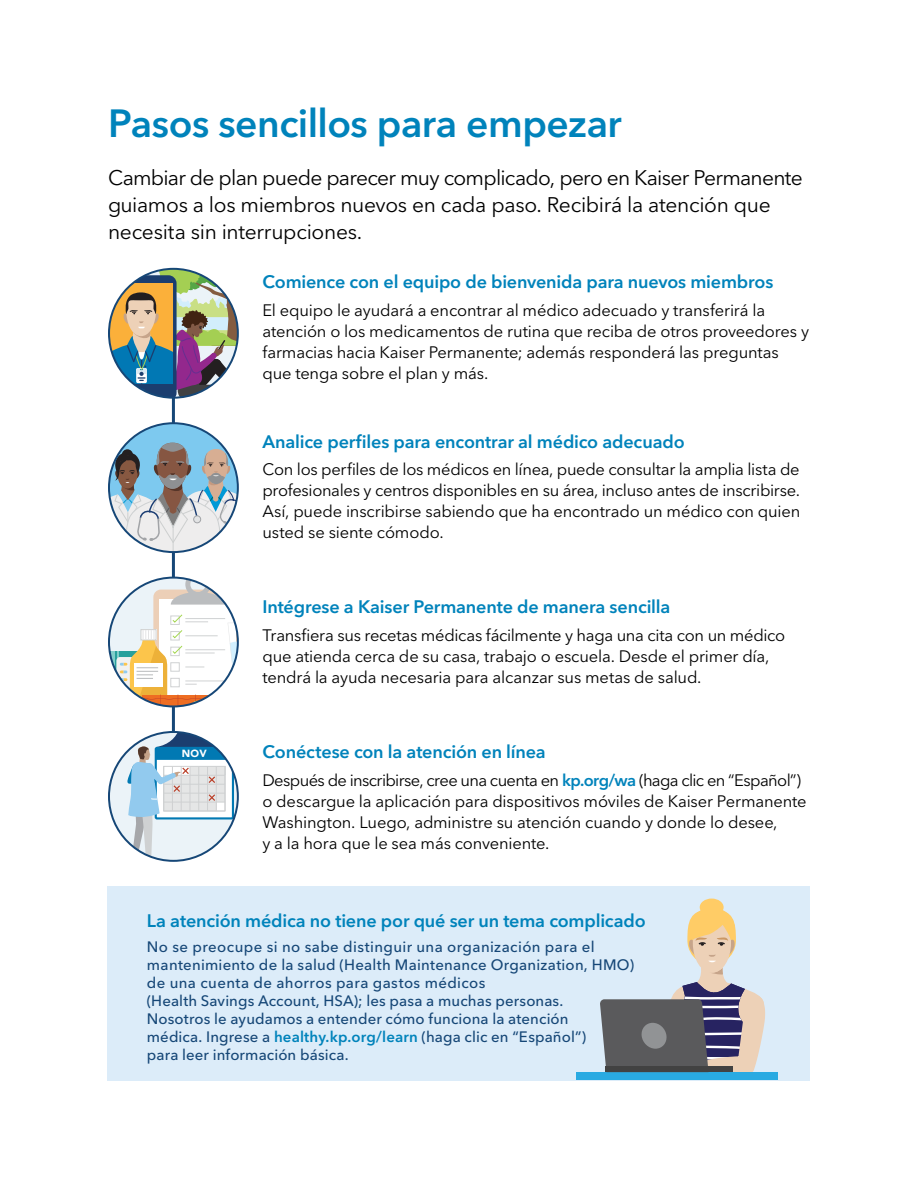
<style>
.page{position:relative;width:918px;height:1188px;background:#fff}
.page>*{position:absolute;margin:0;border:0;box-sizing:border-box;transform-origin:0 0}
.t1{font:600 39px "Avenir Next LT Pro";letter-spacing:-.015em;color:#0083bb}
.t2{font:21px/27px "Avenir Next LT Pro";letter-spacing:-.02em;color:#000}
.t3{font:600 18px "Avenir Next LT Pro";letter-spacing:-.01em;color:#0083bb}
.t4{font:16.5px/21px "Avenir Next LT Pro";letter-spacing:-.01em;color:#000}
.t5{font:500 15px/18px "Avenir Next LT Pro";letter-spacing:.015em;color:#164777}
.t6{font:900 10.35px "Avenir";color:#fff}
.s1{font-weight:600;color:#0083bb}
</style>
<div class="page">
<hr style="left:172px;top:310px;width:3px;height:464px;background:#164777">
<svg style="left:109px;top:269px;width:129px;height:129px"></svg>
<div style="left:109px;top:423px;width:129px;height:129px;background:#7dc9ef;border-radius:64px"></div>
<svg style="left:109px;top:443px;width:129px;height:109px"></svg>
<div style="left:194px;top:516px;width:7px;height:7px;background:#e2e3e4;border-radius:50%"></div>
<div style="left:193px;top:515px;width:8px;height:8px;border:1px solid #a2a4a7;border-radius:50%"></div>
<svg style="left:109px;top:651px;width:11px;height:22px"></svg>
<svg style="left:111px;top:651px;width:4px;height:22px"></svg>
<hr style="left:118px;top:651px;width:1px;height:51px;background:#80cdca">
<svg style="left:116px;top:657px;width:31px;height:45px"></svg>
<svg style="left:120px;top:578px;width:118px;height:129px"></svg>
<div style="left:109px;top:732px;width:129px;height:129px;background:#ebf3f8;border-radius:50%"></div>
<svg style="left:127px;top:732px;width:111px;height:129px"></svg>
<div style="left:107px;top:886px;width:703px;height:194px;background:#dcecf9"></div>
<div style="left:700px;top:899px;width:24px;height:17px;background:#fc6;border-radius:50%"></div>
<div style="left:577px;top:1072px;width:200px;height:8px;background:#29aae2"></div>
<svg style="left:600px;top:908px;width:165px;height:165px"></svg>
<div style="left:606px;top:1067px;width:127px;height:5px;background:#424242"></div>
<h1 class="t1" style="left:108px;top:100px;width:515px">Pasos sencillos para empezar</h1>
<p class="t2" style="left:108px;top:164px;width:696px">Cambiar de plan puede parecer muy complicado, pero en Kaiser Permanente guiamos a los miembros nuevos en cada paso. Recibirá la atención que necesita sin interrupciones.</p>
<p class="t3" style="left:262px;top:271px;width:512px">Comience con el equipo de bienvenida para nuevos miembros</p>
<p class="t4" style="left:262px;top:299px;width:548px">El equipo le ayudará a encontrar al médico adecuado y transferirá la atención o los medicamentos de rutina que reciba de otros proveedores y farmacias hacia Kaiser Permanente; además responderá las preguntas que tenga sobre el plan y más.</p>
<p class="t3" style="left:262px;top:430px;width:424px">Analice perfiles para encontrar al médico adecuado</p>
<p class="t4" style="left:262px;top:459px;width:539px;text-align:justify">Con los perfiles de los médicos en línea, puede consultar la amplia lista de profesionales y centros disponibles en su área, incluso antes de inscribirse.<br>Así, puede inscribirse sabiendo que ha encontrado un médico con quien usted se siente cómodo.</p>
<p class="t6" style="left:182px;top:745px;width:26px">NOV</p>
<p class="t3" style="left:262px;top:596px;width:410px">Intégrese a Kaiser Permanente de manera sencilla</p>
<p class="t4" style="left:262px;top:624px;width:524px">Transfiera sus recetas médicas fácilmente y haga una cita con un médico que atienda cerca de su casa, trabajo o escuela. Desde el primer día, tendrá la ayuda necesaria para alcanzar sus metas de salud.</p>
<p class="t3" style="left:262px;top:741px;width:285px">Conéctese con la atención en línea</p>
<p class="t4" style="left:262px;top:770px;width:546px">Después de inscribirse, cree una cuenta en <span class="s1">kp.org/wa</span> (haga clic en “Español”) o descargue la aplicación para dispositivos móviles de Kaiser Permanente Washington. Luego, administre su atención cuando y donde lo desee,<br>y a la hora que le sea más conveniente.</p>
<p class="t3" style="left:147px;top:910px;width:500px">La atención médica no tiene por qué ser un tema complicado</p>
<p class="t5" style="left:147px;top:938px;width:489px">No se preocupe si no sabe distinguir una organización para el mantenimiento de la salud (Health Maintenance Organization, HMO) de una cuenta de ahorros para gastos médicos<br>(Health Savings Account, HSA); les pasa a muchas personas.<br>Nosotros le ayudamos a entender cómo funciona la atención<br>médica. Ingrese a <span class="s1">healthy.kp.org/learn</span> (haga clic en “Español”)<br>para leer información básica.</p>
</div>
